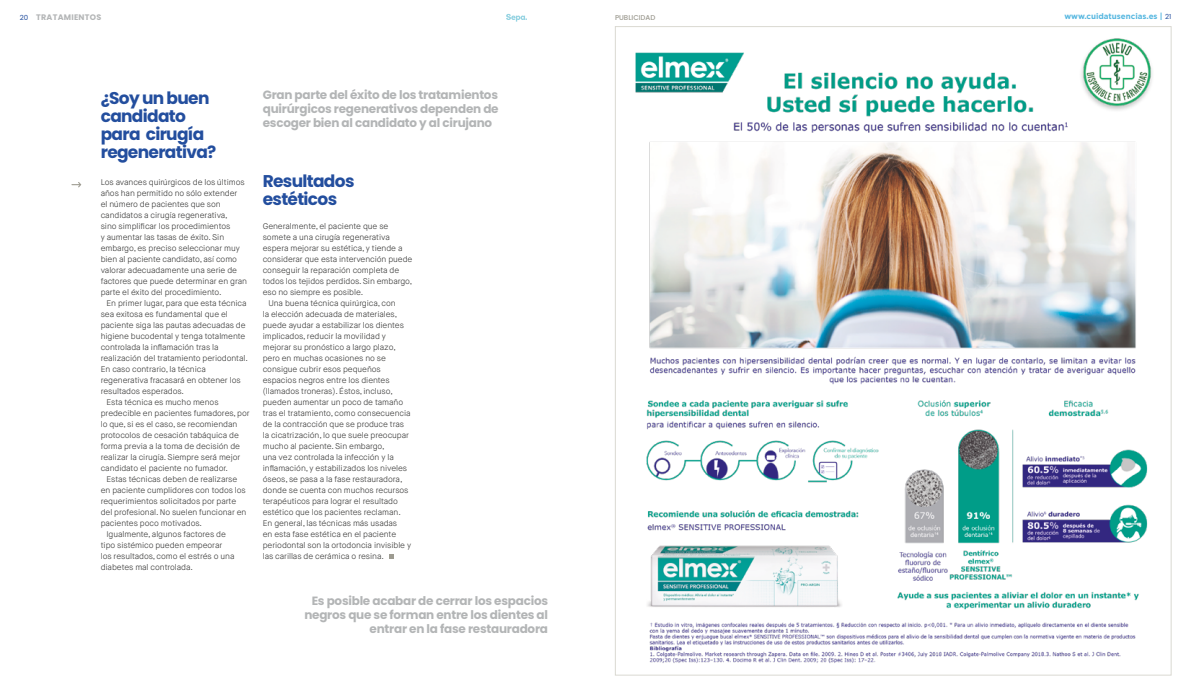
<style>
.page{position:relative;width:1191px;height:695px;background:#fff}
.page>*{position:absolute;margin:0;border:0;box-sizing:border-box;transform-origin:0 0}
.t1{font:700 17px/18px "Poppins";letter-spacing:-.04em;color:#234e9e}
.t2{font:700 12px/14px "Poppins";letter-spacing:-.02em;color:#b3b5b6;text-align:right}
.t3{font:300 8.2px/11px "Maison Neue";letter-spacing:-.01em;color:#3c3c3b}
.t4{font:700 8px "Gotham HTF";color:#56b7e0}
.t5{font:700 8px "Poppins";letter-spacing:.03em;color:#b3b5b6}
.t6{font:500 7px "Poppins";color:#9d9b91}
.s1{font-weight:400;font-size:7px;color:#234e9e}
.s2{font-family:"Poppins";font-weight:400;font-size:7px;color:#234e9e}
</style>
<div class="page">
<svg style="left:506px;top:14px;width:21px;height:8px"></svg>
<img style="left:635px;top:38px;width:517px;height:625px">
<svg style="left:389px;top:554px;width:5px;height:5px"></svg>
<svg style="left:71px;top:182px;width:10px;height:5px"></svg>
<p class="t5" style="left:20px;top:12px;width:83px"><span class="s1">20</span> TRATAMIENTOS</p>
<p class="t6" style="left:615px;top:13px;width:42px">PUBLICIDAD</p>
<p class="t4" style="left:1064px;top:12px;width:109px">www.cuidatusencias.es | <span class="s2">21</span></p>
<h1 class="t1" style="left:101px;top:89px;width:117px">¿Soy un buen candidato para cirugía regenerativa?</h1>
<p class="t3" style="left:101px;top:177px;width:148px">Los avances quirúrgicos de los últimos años han permitido no sólo extender<br>el número de pacientes que son candidatos a cirugía regenerativa,<br>sino simplificar los procedimientos<br>y aumentar las tasas de éxito. Sin embargo, es preciso seleccionar muy bien al paciente candidato, así como valorar adecuadamente una serie de factores que puede determinar en gran parte el éxito del procedimiento.</p>
<p class="t3" style="left:106px;top:298px;width:142px">En primer lugar, para que esta técnica</p>
<p class="t3" style="left:101px;top:309px;width:129px">sea exitosa es fundamental que el</p>
<p class="t3" style="left:101px;top:320px;width:146px">paciente siga las pautas adecuadas de</p>
<p class="t3" style="left:101px;top:331px;width:146px">higiene bucodental y tenga totalmente</p>
<p class="t3" style="left:101px;top:342px;width:119px">controlada la inflamación tras la</p>
<p class="t3" style="left:101px;top:353px;width:149px">realización del tratamiento periodontal.</p>
<p class="t3" style="left:101px;top:364px;width:107px">En caso contrario, la técnica</p>
<p class="t3" style="left:101px;top:375px;width:141px">regenerativa fracasará en obtener los</p>
<p class="t3" style="left:101px;top:386px;width:85px">resultados esperados.</p>
<p class="t3" style="left:106px;top:397px;width:114px">Esta técnica es mucho menos</p>
<p class="t3" style="left:101px;top:408px;width:150px">predecible en pacientes fumadores, por</p>
<p class="t3" style="left:101px;top:418px;width:138px">lo que, si es el caso, se recomiendan</p>
<p class="t3" style="left:101px;top:429px;width:140px">protocolos de cesación tabáquica de</p>
<p class="t3" style="left:101px;top:440px;width:141px">forma previa a la toma de decisión de</p>
<p class="t3" style="left:101px;top:451px;width:141px">realizar la cirugía. Siempre será mejor</p>
<p class="t3" style="left:101px;top:462px;width:129px">candidato el paciente no fumador.</p>
<p class="t3" style="left:106px;top:473px;width:132px">Estas técnicas deben de realizarse</p>
<p class="t3" style="left:101px;top:484px;width:147px">en paciente cumplidores con todos los</p>
<p class="t3" style="left:101px;top:495px;width:137px">requerimientos solicitados por parte</p>
<p class="t3" style="left:101px;top:506px;width:147px">del profesional. No suelen funcionar en</p>
<p class="t3" style="left:101px;top:517px;width:103px">pacientes poco motivados.</p>
<p class="t3" style="left:106px;top:528px;width:121px">Igualmente, algunos factores de</p>
<p class="t3" style="left:101px;top:539px;width:123px">tipo sistémico pueden empeorar</p>
<p class="t3" style="left:101px;top:550px;width:135px">los resultados, como el estrés o una</p>
<p class="t3" style="left:101px;top:561px;width:94px">diabetes mal controlada.</p>
<h2 class="t2" style="left:263px;top:88px;width:237px;text-align:justify">Gran parte del éxito de los tratamientos quirúrgicos regenerativos dependen de escoger bien al candidato y al cirujano</h2>
<h1 class="t1" style="left:263px;top:172px;width:93px">Resultados estéticos</h1>
<p class="t3" style="left:263px;top:221px;width:127px">Generalmente, el paciente que se</p>
<p class="t3" style="left:263px;top:232px;width:129px">somete a una cirugía regenerativa</p>
<p class="t3" style="left:263px;top:243px;width:141px">espera mejorar su estética, y tiende a</p>
<p class="t3" style="left:263px;top:254px;width:151px">considerar que esta intervención puede</p>
<p class="t3" style="left:263px;top:265px;width:138px">conseguir la reparación completa de</p>
<p class="t3" style="left:263px;top:276px;width:151px">todos los tejidos perdidos. Sin embargo,</p>
<p class="t3" style="left:263px;top:287px;width:102px">eso no siempre es posible.</p>
<p class="t3" style="left:268px;top:298px;width:129px">Una buena técnica quirúrgica, con</p>
<p class="t3" style="left:263px;top:309px;width:136px">la elección adecuada de materiales,</p>
<p class="t3" style="left:263px;top:320px;width:143px">puede ayudar a estabilizar los dientes</p>
<p class="t3" style="left:263px;top:331px;width:125px">implicados, reducir la movilidad y</p>
<p class="t3" style="left:263px;top:342px;width:135px">mejorar su pronóstico a largo plazo,</p>
<p class="t3" style="left:263px;top:353px;width:125px">pero en muchas ocasiones no se</p>
<p class="t3" style="left:263px;top:364px;width:120px">consigue cubrir esos pequeños</p>
<p class="t3" style="left:263px;top:375px;width:128px">espacios negros entre los dientes</p>
<p class="t3" style="left:263px;top:386px;width:132px">(llamados troneras). Éstos, incluso,</p>
<p class="t3" style="left:263px;top:397px;width:142px">pueden aumentar un poco de tamaño</p>
<p class="t3" style="left:263px;top:408px;width:149px">tras el tratamiento, como consecuencia</p>
<p class="t3" style="left:263px;top:419px;width:143px">de la contracción que se produce tras</p>
<p class="t3" style="left:263px;top:430px;width:148px">la cicatrización, lo que suele preocupar</p>
<p class="t3" style="left:263px;top:441px;width:124px">mucho al paciente. Sin embargo,</p>
<p class="t3" style="left:263px;top:452px;width:133px">una vez controlada la infección y la</p>
<p class="t3" style="left:263px;top:462px;width:146px">inflamación, y estabilizados los niveles</p>
<p class="t3" style="left:263px;top:473px;width:141px">óseos, se pasa a la fase restauradora,</p>
<p class="t3" style="left:263px;top:484px;width:147px">donde se cuenta con muchos recursos</p>
<p class="t3" style="left:263px;top:495px;width:137px">terapéuticos para lograr el resultado</p>
<p class="t3" style="left:263px;top:506px;width:140px">estético que los pacientes reclaman.</p>
<p class="t3" style="left:263px;top:517px;width:136px">En general, las técnicas más usadas</p>
<p class="t3" style="left:263px;top:528px;width:135px">en esta fase estética en el paciente</p>
<p class="t3" style="left:263px;top:539px;width:150px">periodontal son la ortodoncia invisible y</p>
<p class="t3" style="left:263px;top:550px;width:123px">las carillas de cerámica o resina.</p>
<h2 class="t2" style="left:304px;top:593px;width:245px">Es posible acabar de cerrar los espacios negros que se forman entre los dientes al entrar en la fase restauradora</h2>
</div>
